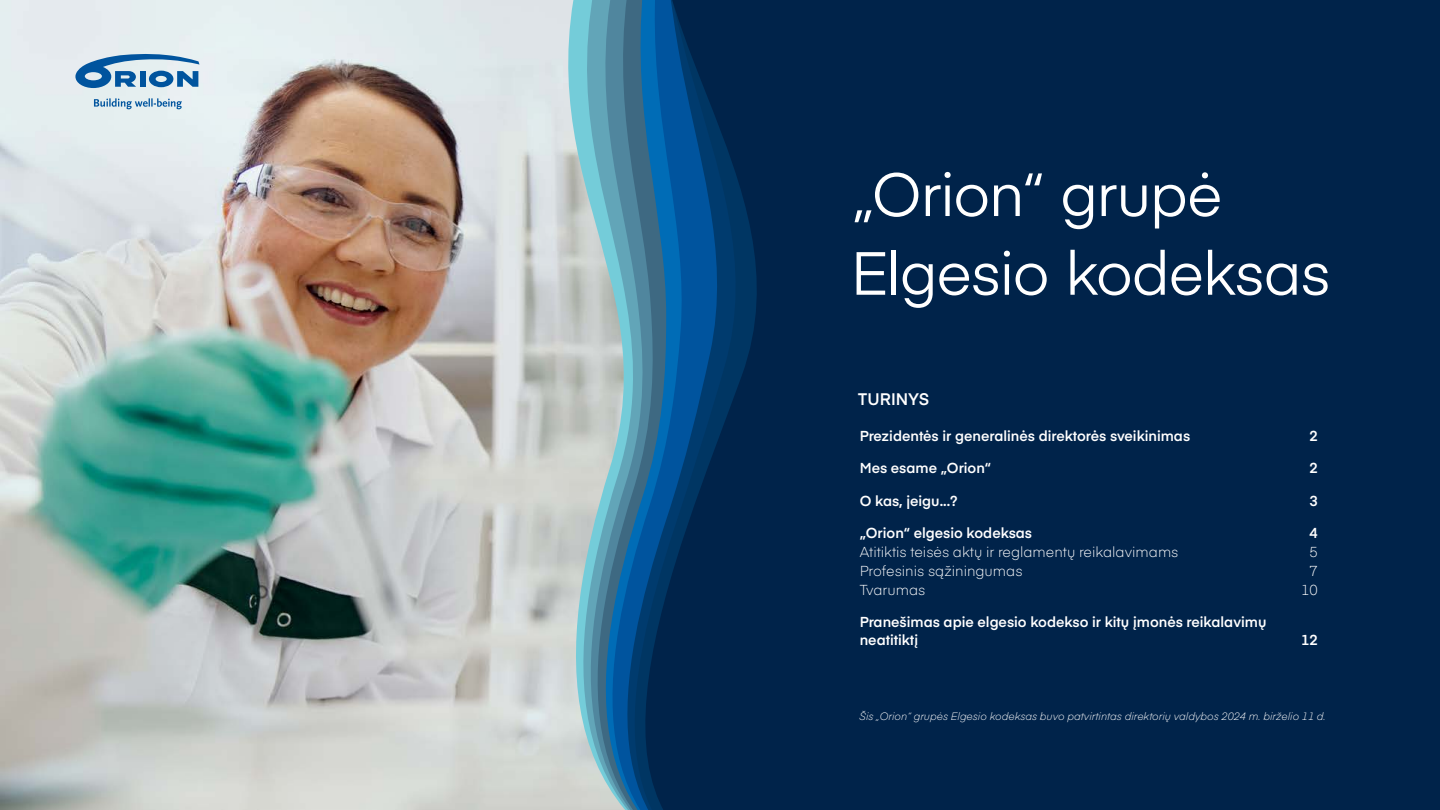
<style>
.page{position:relative;width:1440px;height:810px;background:#fff}
.page>*{position:absolute;margin:0;border:0;box-sizing:border-box;transform-origin:0 0}
.t1{font:60px "Eina 03";letter-spacing:-.025em;color:#fff}
.t2{font:600 16.5px "Eina 03";letter-spacing:.01em;color:#fff}
.t3{font:600 14.25px/18px "Eina 03";color:#fff}
.t4{font:300 14.25px "Eina 03";color:#fff}
.t5{font:italic 300 10.5px "Eina 03";color:#fff}
</style>
<div class="page">
<img style="left:0;top:1px;width:547px;height:809px">
<svg style="left:558px;top:0;width:331px;height:810px;background:#224d71"></svg>
<div style="left:889px;top:0;width:551px;height:810px;background:#00234a"></div>
<svg style="left:75px;top:54px;width:125px;height:34px;background:#79a5c9"></svg>
<svg style="left:94px;top:98px;width:88px;height:11px"></svg>
<h1 class="t1" style="left:852px;top:150px;width:372px">„Orion“ grupė</h1>
<h1 class="t1" style="left:850px;top:229px;width:482px">Elgesio kodeksas</h1>
<p class="t2" style="left:858px;top:387px;width:73px">TURINYS</p>
<p class="t3" style="left:860px;top:426px;width:332px">Prezidentės ir generalinės direktorės sveikinimas</p>
<p class="t3" style="left:1310px;top:426px;width:10px">2</p>
<p class="t3" style="left:860px;top:458px;width:133px">Mes esame „Orion“</p>
<p class="t3" style="left:1310px;top:458px;width:10px">2</p>
<p class="t3" style="left:860px;top:491px;width:99px">O kas, jeigu...?</p>
<p class="t3" style="left:1310px;top:491px;width:10px">3</p>
<p class="t3" style="left:860px;top:523px;width:174px">„Orion“ elgesio kodeksas</p>
<p class="t3" style="left:1310px;top:523px;width:10px">4</p>
<p class="t4" style="left:860px;top:541px;width:320px">Atitiktis teisės aktų ir reglamentų reikalavimams</p>
<p class="t4" style="left:1310px;top:541px;width:10px">5</p>
<p class="t4" style="left:860px;top:560px;width:164px">Profesinis sąžiningumas</p>
<p class="t4" style="left:1310px;top:560px;width:10px">7</p>
<p class="t4" style="left:860px;top:579px;width:67px">Tvarumas</p>
<p class="t4" style="left:1301px;top:579px;width:18px">10</p>
<p class="t3" style="left:860px;top:612px;width:408px">Pranešimas apie elgesio kodekso ir kitų įmonės reikalavimų neatitiktį</p>
<p class="t3" style="left:1301px;top:630px;width:18px">12</p>
<p class="t5" style="left:860px;top:708px;width:468px">Šis „Orion“ grupės Elgesio kodeksas buvo patvirtintas direktorių valdybos 2024 m. birželio 11 d.</p>
</div>
